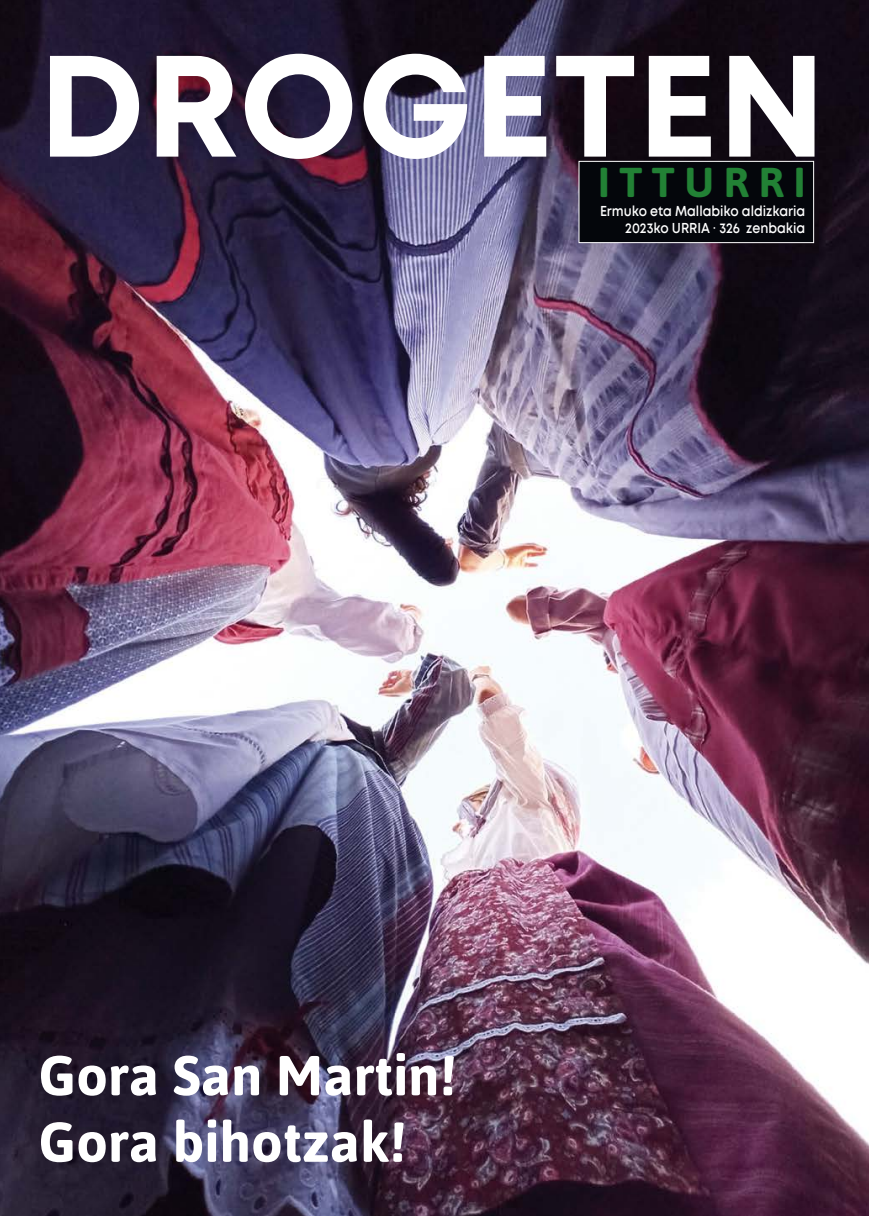
<style>
.page{position:relative;width:869px;height:1216px;background:#fff}
.page>*{position:absolute;margin:0;border:0;box-sizing:border-box;transform-origin:0 0}
.t1{font:700 143.85px "Mont";color:#fff}
.t2{font:700 56px/66.5px "Asap";color:#fff}
.t3{font:700 41.65px "Asap";letter-spacing:.23em;color:#228135}
.t4{font:600 14px/16.8px "Mont";color:#fff;text-align:right;scale:.9 1}
.s1{font-family:"Asap"}
</style>
<div class="page">
<img style="left:0;top:0;width:868px;height:1215px">
<div style="left:578px;top:161px;width:235px;height:82px;background:#04060b;border:1px solid #fff"></div>
<h1 class="t1" style="left:38px;top:13px;width:788px">DROGETEN</h1>
<h3 class="t3" style="left:598px;top:158px;width:209px">ITTURRI</h3>
<p class="t4" style="left:599px;top:204px;width:229px">Ermuko eta Mallabiko aldizkaria<br>2023ko URRIA <span class="s1">·</span> 326 zenbakia</p>
<h2 class="t2" style="left:38px;top:1041px;width:418px">Gora San Martin!<br>Gora bihotzak!</h2>
</div>
